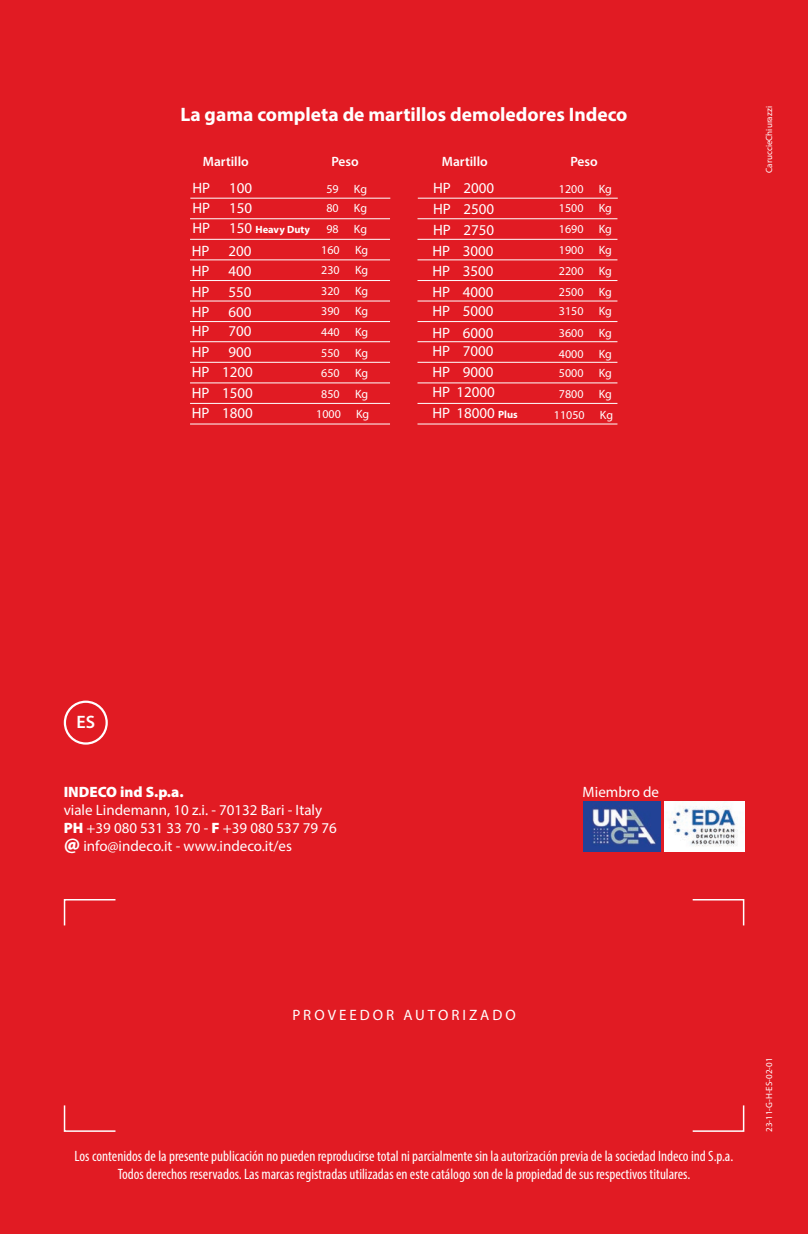
<style>
.page{position:relative;width:808px;height:1234px;background:#fff}
.page>*{position:absolute;margin:0;border:0;box-sizing:border-box;transform-origin:0 0}
.t1{font:700 19.5px "Myriad Pro";color:#fff}
.t2{font:600 18px "Myriad Pro";color:#fff}
.t3{font:15px "Myriad Pro";color:#fff}
.t4{font:condensed 15px/18px "Myriad Pro";color:#fff;text-align:center}
.t5{font:15px "Myriad Pro";letter-spacing:.2em;color:#fff}
.t6{font:900 15px "Myriad Pro";color:#fff}
.t7{font:600 13.5px "Myriad Pro";color:#fff}
.t8{font:12px "Myriad Pro";color:#fff}
.t9{font:700 10.5px "Myriad Pro";color:#fff}
.t10{font:9px "Myriad Pro";color:#fff}
.s1{font-weight:400;font-size:15px}
.s2{font-weight:700;font-size:10.5px}
.s3{font-weight:900}
.s4{font-weight:900;font-size:21px}
</style>
<div class="page">
<div style="left:0;top:0;width:808px;height:1233px;background:#e11b23"></div>
<div style="left:64px;top:700px;width:44px;height:44px;border:2px solid #fff;border-radius:50%"></div>
<hr style="left:417px;top:321px;width:200px;height:1px;background:#fff">
<hr style="left:418px;top:198px;width:200px;height:1px;background:#fff">
<hr style="left:417px;top:218px;width:200px;height:1px;background:#fff">
<hr style="left:417px;top:239px;width:200px;height:1px;background:#fff">
<hr style="left:417px;top:259px;width:200px;height:1px;background:#fff">
<hr style="left:417px;top:280px;width:200px;height:1px;background:#fff">
<hr style="left:417px;top:300px;width:200px;height:1px;background:#fff">
<hr style="left:417px;top:341px;width:200px;height:1px;background:#fff">
<hr style="left:417px;top:362px;width:200px;height:1px;background:#fff">
<hr style="left:417px;top:382px;width:200px;height:1px;background:#fff">
<hr style="left:417px;top:403px;width:200px;height:1px;background:#fff">
<hr style="left:417px;top:423px;width:200px;height:1px;background:#fff">
<hr style="left:190px;top:321px;width:200px;height:1px;background:#fff">
<hr style="left:190px;top:198px;width:200px;height:1px;background:#fff">
<hr style="left:190px;top:218px;width:200px;height:1px;background:#fff">
<hr style="left:190px;top:239px;width:200px;height:1px;background:#fff">
<hr style="left:190px;top:259px;width:200px;height:1px;background:#fff">
<hr style="left:190px;top:280px;width:200px;height:1px;background:#fff">
<hr style="left:190px;top:300px;width:200px;height:1px;background:#fff">
<hr style="left:190px;top:341px;width:200px;height:1px;background:#fff">
<hr style="left:190px;top:362px;width:200px;height:1px;background:#fff">
<hr style="left:190px;top:382px;width:200px;height:1px;background:#fff">
<hr style="left:190px;top:403px;width:200px;height:1px;background:#fff">
<hr style="left:190px;top:423px;width:200px;height:1px;background:#fff">
<svg style="left:63px;top:899px;width:682px;height:233px"></svg>
<img style="left:665px;top:801px;width:79px;height:49px">
<img style="left:583px;top:801px;width:77px;height:49px">
<p class="t1" style="left:180px;top:102px;width:449px">La gama completa de martillos demoledores Indeco</p>
<p class="t7" style="left:203px;top:153px;width:47px">Martillo</p>
<p class="t7" style="left:331px;top:153px;width:29px">Peso</p>
<p class="t7" style="left:442px;top:153px;width:47px">Martillo</p>
<p class="t7" style="left:570px;top:153px;width:29px">Peso</p>
<p class="t3" style="left:192px;top:179px;width:19px">HP</p>
<p class="t3" style="left:229px;top:179px;width:25px">100</p>
<p class="t8" style="left:326px;top:181px;width:14px">59</p>
<p class="t8" style="left:354px;top:181px;width:15px">Kg</p>
<p class="t8" style="left:326px;top:221px;width:14px">98</p>
<p class="t8" style="left:354px;top:221px;width:15px">Kg</p>
<p class="t8" style="left:321px;top:242px;width:20px">160</p>
<p class="t8" style="left:355px;top:242px;width:15px">Kg</p>
<p class="t8" style="left:321px;top:262px;width:20px">230</p>
<p class="t8" style="left:355px;top:262px;width:15px">Kg</p>
<p class="t8" style="left:321px;top:283px;width:20px">320</p>
<p class="t8" style="left:355px;top:283px;width:15px">Kg</p>
<p class="t8" style="left:321px;top:304px;width:20px">390</p>
<p class="t8" style="left:355px;top:304px;width:15px">Kg</p>
<p class="t8" style="left:321px;top:325px;width:20px">440</p>
<p class="t8" style="left:355px;top:325px;width:15px">Kg</p>
<p class="t8" style="left:321px;top:345px;width:20px">550</p>
<p class="t8" style="left:355px;top:345px;width:15px">Kg</p>
<p class="t8" style="left:321px;top:365px;width:20px">650</p>
<p class="t8" style="left:355px;top:365px;width:15px">Kg</p>
<p class="t8" style="left:321px;top:386px;width:20px">850</p>
<p class="t8" style="left:355px;top:386px;width:15px">Kg</p>
<p class="t8" style="left:316px;top:407px;width:26px">1000</p>
<p class="t8" style="left:356px;top:407px;width:15px">Kg</p>
<p class="t3" style="left:192px;top:198px;width:19px">HP</p>
<p class="t3" style="left:229px;top:198px;width:25px">150</p>
<p class="t8" style="left:326px;top:201px;width:14px">80</p>
<p class="t8" style="left:354px;top:201px;width:15px">Kg</p>
<p class="t3" style="left:192px;top:219px;width:19px">HP</p>
<p class="t9" style="left:229px;top:223px;width:82px"><span class="s1">150</span> Heavy Duty</p>
<p class="t3" style="left:192px;top:242px;width:19px">HP</p>
<p class="t3" style="left:229px;top:242px;width:25px">200</p>
<p class="t3" style="left:192px;top:262px;width:19px">HP</p>
<p class="t3" style="left:229px;top:262px;width:25px">400</p>
<p class="t3" style="left:192px;top:282px;width:19px">HP</p>
<p class="t3" style="left:229px;top:282px;width:25px">550</p>
<p class="t3" style="left:192px;top:303px;width:19px">HP</p>
<p class="t3" style="left:229px;top:303px;width:25px">600</p>
<p class="t3" style="left:192px;top:322px;width:19px">HP</p>
<p class="t3" style="left:229px;top:322px;width:25px">700</p>
<p class="t3" style="left:192px;top:342px;width:19px">HP</p>
<p class="t3" style="left:229px;top:342px;width:25px">900</p>
<p class="t3" style="left:192px;top:363px;width:63px">HP 1200</p>
<p class="t3" style="left:192px;top:383px;width:63px">HP 1500</p>
<p class="t3" style="left:192px;top:404px;width:63px">HP 1800</p>
<p class="t3" style="left:433px;top:179px;width:63px">HP 2000</p>
<p class="t3" style="left:433px;top:199px;width:63px">HP 2500</p>
<p class="t3" style="left:433px;top:220px;width:63px">HP 2750</p>
<p class="t3" style="left:432px;top:241px;width:63px">HP 3000</p>
<p class="t3" style="left:432px;top:262px;width:63px">HP 3500</p>
<p class="t3" style="left:432px;top:282px;width:63px">HP 4000</p>
<p class="t3" style="left:432px;top:323px;width:63px">HP 6000</p>
<p class="t3" style="left:432px;top:302px;width:63px">HP 5000</p>
<p class="t3" style="left:432px;top:342px;width:63px">HP 7000</p>
<p class="t3" style="left:432px;top:362px;width:63px">HP 9000</p>
<p class="t3" style="left:432px;top:383px;width:64px">HP 12000</p>
<p class="t3" style="left:432px;top:403px;width:87px">HP 18000 <span class="s2">Plus</span></p>
<p class="t8" style="left:559px;top:181px;width:26px">1200</p>
<p class="t8" style="left:599px;top:181px;width:15px">Kg</p>
<p class="t8" style="left:559px;top:201px;width:26px">1500</p>
<p class="t8" style="left:599px;top:201px;width:15px">Kg</p>
<p class="t8" style="left:559px;top:221px;width:26px">1690</p>
<p class="t8" style="left:599px;top:221px;width:15px">Kg</p>
<p class="t8" style="left:559px;top:242px;width:26px">1900</p>
<p class="t8" style="left:599px;top:242px;width:15px">Kg</p>
<p class="t8" style="left:559px;top:263px;width:26px">2200</p>
<p class="t8" style="left:599px;top:263px;width:15px">Kg</p>
<p class="t8" style="left:559px;top:284px;width:26px">2500</p>
<p class="t8" style="left:599px;top:284px;width:15px">Kg</p>
<p class="t8" style="left:559px;top:325px;width:26px">3600</p>
<p class="t8" style="left:599px;top:325px;width:15px">Kg</p>
<p class="t8" style="left:559px;top:304px;width:26px">3150</p>
<p class="t8" style="left:599px;top:304px;width:15px">Kg</p>
<p class="t8" style="left:559px;top:346px;width:26px">4000</p>
<p class="t8" style="left:599px;top:346px;width:15px">Kg</p>
<p class="t8" style="left:559px;top:366px;width:26px">5000</p>
<p class="t8" style="left:599px;top:366px;width:15px">Kg</p>
<p class="t8" style="left:559px;top:387px;width:26px">7800</p>
<p class="t8" style="left:599px;top:387px;width:15px">Kg</p>
<p class="t8" style="left:554px;top:407px;width:32px">11050</p>
<p class="t8" style="left:600px;top:407px;width:15px">Kg</p>
<p class="t10" style="left:764px;top:173px;width:68px;rotate:-90deg">CaruccieChiurazzi</p>
<p class="t2" style="left:76px;top:710px;width:20px">ES</p>
<p class="t6" style="left:64px;top:781px;width:121px">INDECO ind S.p.a.</p>
<p class="t3" style="left:64px;top:800px;width:260px">viale Lindemann, 10 z.i. - 70132 Bari - Italy</p>
<p class="t3" style="left:64px;top:818px;width:275px"><span class="s3">PH</span> +39 080 531 33 70 - <span class="s3">F</span> +39 080 537 79 76</p>
<p class="t3" style="left:64px;top:836px;width:230px"><span class="s4">@</span> info@indeco.it - www.indeco.it/es</p>
<p class="t3" style="left:583px;top:782px;width:78px">Miembro de</p>
<p class="t5" style="left:292px;top:1005px;width:225px">PROVEEDOR AUTORIZADO</p>
<p class="t4" style="left:75px;top:1146px;width:660px">Los contenidos de la presente publicación no pueden reproducirse total ni parcialmente sin la autorización previa de la sociedad Indeco ind S.p.a.<br>Todos derechos reservados. Las marcas registradas utilizadas en este catálogo son de la propiedad de sus respectivos titulares.</p>
<p class="t10" style="left:764px;top:1131px;width:76px;rotate:-90deg">23-11-G-H-ES-02-01</p>
</div>
